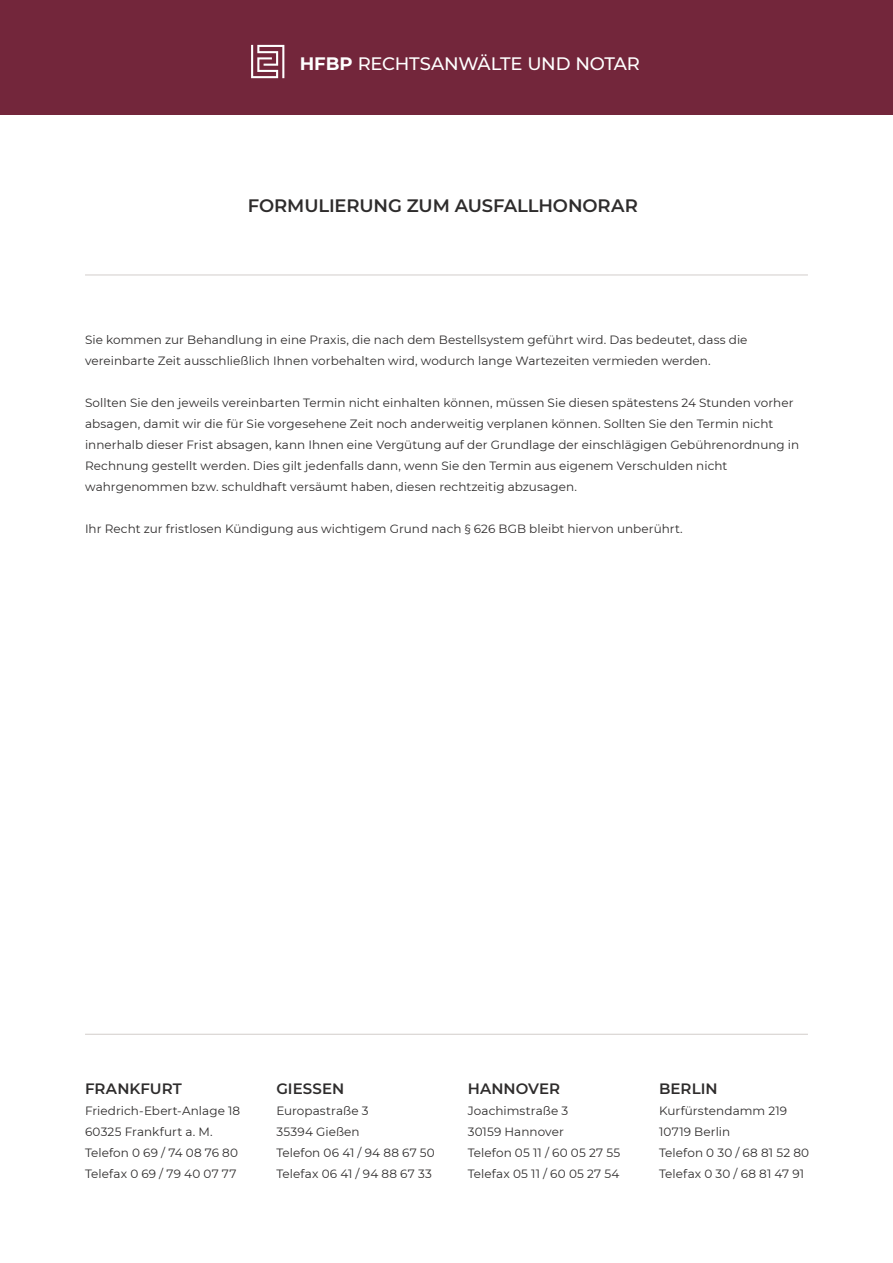
<style>
.page{position:relative;width:893px;height:1263px;background:#fff}
.page>*{position:absolute;margin:0;border:0;box-sizing:border-box;transform-origin:0 0}
.t1{font:600 18px "Montserrat";letter-spacing:-.005em;color:#2e2c2c}
.t2{font:500 18px "Montserrat";letter-spacing:-.01em;color:#fff}
.t3{font:600 15px "Montserrat";letter-spacing:.005em;color:#2e2c2c}
.t4{font:12px/21px "Montserrat";letter-spacing:.005em;color:#2e2c2c}
.s1{font-weight:700}
</style>
<div class="page">
<div style="left:0;top:0;width:893px;height:115px;background:#73263b"></div>
<svg style="left:251px;top:45px;width:33px;height:33px"></svg>
<hr style="left:85px;top:275px;width:723px;height:1px;background:#d2cdcb">
<hr style="left:85px;top:1034px;width:723px;height:1px;background:#d2cdcb">
<h1 class="t2" style="left:300px;top:51px;width:342px"><span class="s1">HFBP</span> RECHTSANWÄLTE UND NOTAR</h1>
<h1 class="t1" style="left:248px;top:193px;width:391px">FORMULIERUNG ZUM AUSFALLHONORAR</h1>
<p class="t4" style="left:85px;top:329px;width:664px">Sie kommen zur Behandlung in eine Praxis, die nach dem Bestellsystem geführt wird. Das bedeutet, dass die vereinbarte Zeit ausschließlich Ihnen vorbehalten wird, wodurch lange Wartezeiten vermieden werden.</p>
<p class="t4" style="left:85px;top:392px;width:716px">Sollten Sie den jeweils vereinbarten Termin nicht einhalten können, müssen Sie diesen spätestens 24 Stunden vorher absagen, damit wir die für Sie vorgesehene Zeit noch anderweitig verplanen können. Sollten Sie den Termin nicht innerhalb dieser Frist absagen, kann Ihnen eine Vergütung auf der Grundlage der einschlägigen Gebührenordnung in Rechnung gestellt werden. Dies gilt jedenfalls dann, wenn Sie den Termin aus eigenem Verschulden nicht wahrgenommen bzw. schuldhaft versäumt haben, diesen rechtzeitig abzusagen.</p>
<p class="t4" style="left:85px;top:518px;width:599px">Ihr Recht zur fristlosen Kündigung aus wichtigem Grund nach § 626 BGB bleibt hiervon unberührt.</p>
<p class="t3" style="left:85px;top:1077px;width:98px">FRANKFURT</p>
<p class="t4" style="left:85px;top:1099px;width:157px">Friedrich-Ebert-Anlage 18<br>60325 Frankfurt a. M.<br>Telefon 0 69 / 74 08 76 80<br>Telefax 0 69 / 79 40 07 77</p>
<p class="t3" style="left:276px;top:1077px;width:69px">GIESSEN</p>
<p class="t4" style="left:276px;top:1099px;width:160px">Europastraße 3<br>35394 Gießen<br>Telefon 06 41 / 94 88 67 50<br>Telefax 06 41 / 94 88 67 33</p>
<p class="t3" style="left:468px;top:1077px;width:94px">HANNOVER</p>
<p class="t4" style="left:468px;top:1099px;width:154px">Joachimstraße 3<br>30159 Hannover<br>Telefon 05 11 / 60 05 27 55<br>Telefax 05 11 / 60 05 27 54</p>
<p class="t3" style="left:659px;top:1077px;width:60px">BERLIN</p>
<p class="t4" style="left:659px;top:1099px;width:152px">Kurfürstendamm 219<br>10719 Berlin<br>Telefon 0 30 / 68 81 52 80<br>Telefax 0 30 / 68 81 47 91</p>
</div>
